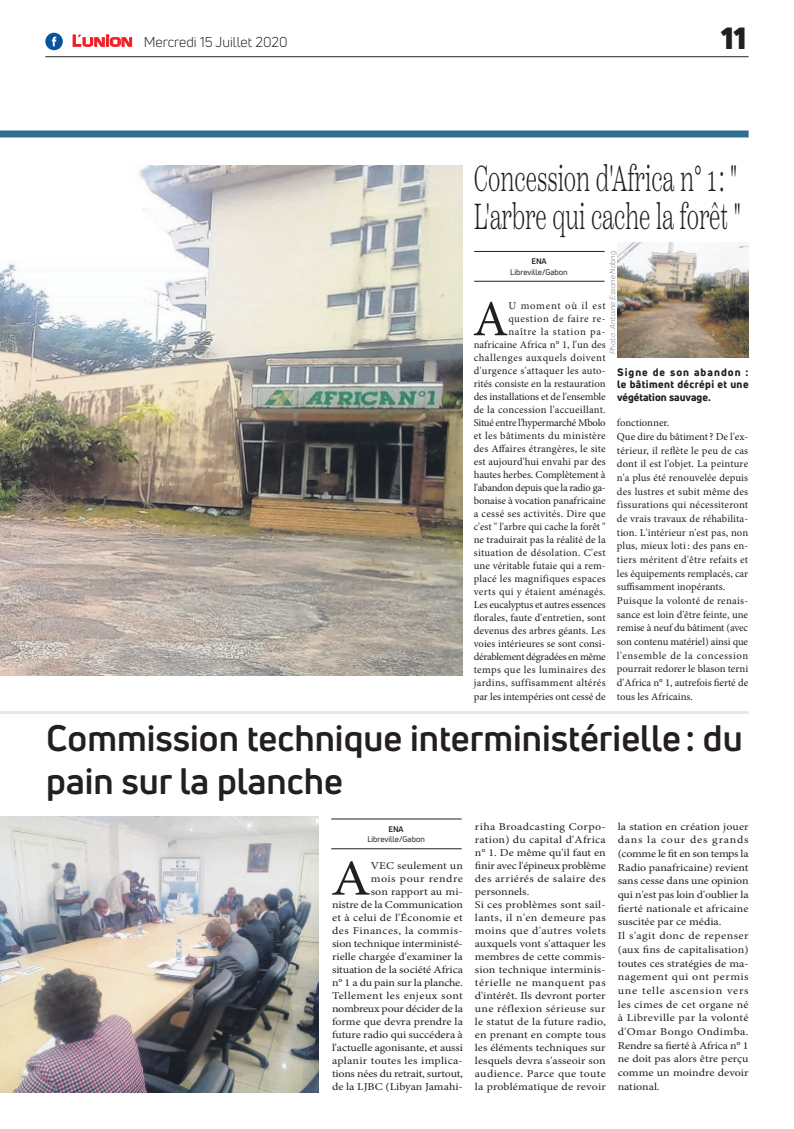
<style>
.page{position:relative;width:794px;height:1129px;background:#fff}
.page>*{position:absolute;margin:0;border:0;box-sizing:border-box;transform-origin:0 0}
.t1{font:50.5px "Minion Pro";color:#231f20;scale:1.14 1}
.t2{font:50.5px "Minion Pro";color:#231f20}
.t3{font:700 36px/43.2px "Uni Neue";color:#231f20}
.t4{font:300 36px/38px "Scotch Text";color:#231f20;scale:.61 1}
.t5{font:900 30px "Uni Neue";color:#231f20}
.t6{font:14px "Uni Neue";color:#231f20}
.t7{font:10.5px/13px "Minion Pro";letter-spacing:.005em;color:#231f20;text-align:right}
.t8{font:10.5px/13px "Minion Pro";letter-spacing:.005em;color:#231f20;scale:1.14 1}
.t9{font:800 10.5px/12.6px "Uni Neue";letter-spacing:.04em;color:#231f20;text-align:justify}
.t10{font:8px "Uni Neue";color:#231f20}
.t11{font:italic 8px "Praktika";color:#818386}
.t12{font:700 8px "Uni Neue";letter-spacing:-.02em;color:#231f20}
.s1{font-family:"Eurostile";font-weight:600;font-size:15px;color:#ee1d23}
.s2{font-family:"Eurostile";font-weight:600;font-size:11.4px;color:#ee1d23}
</style>
<div class="page">
<hr style="left:45px;top:56px;width:703px;height:1px;background:#231f20">
<div style="left:0;top:130px;width:748px;height:7px;background:#2f6e8c"></div>
<svg style="left:72px;top:34px;width:60px;height:13px"></svg>
<div style="left:45px;top:33px;width:18px;height:17px;background:#08549e;border-radius:50%"></div>
<svg style="left:52px;top:37px;width:4px;height:9px"></svg>
<hr style="left:0;top:711px;width:748px;height:3px;background:#e8e6e0">
<hr style="left:331px;top:848px;width:130px;height:1px;background:#231f20">
<hr style="left:331px;top:818px;width:130px;height:1px;background:#231f20">
<img style="left:0;top:816px;width:319px;height:275px">
<hr style="left:474px;top:281px;width:130px;height:1px;background:#231f20">
<hr style="left:474px;top:251px;width:130px;height:1px;background:#231f20">
<img style="left:617px;top:242px;width:131px;height:116px">
<img style="left:0;top:165px;width:463px;height:510px">
<h3 class="t6" style="left:72px;top:33px;width:217px"><span class="s1">L</span><span class="s2">UNION</span> Mercredi 15 Juillet 2020</h3>
<h3 class="t5" style="left:721px;top:17px;width:27px">11</h3>
<h2 class="t4" style="left:474px;top:160px;width:439px">Concession d'Africa n° 1: "<br>L'arbre qui cache la forêt "</h2>
<p class="t12" style="left:531px;top:256px;width:17px">ENA</p>
<p class="t10" style="left:510px;top:267px;width:59px">Libreville/Gabon</p>
<p class="t11" style="left:606px;top:354px;width:105px;rotate:-90deg">Photo : Antoine Essone Ndong</p>
<h1 class="t2" style="left:473px;top:285px;width:37px">A</h1>
<p class="t7" style="left:474px;top:299px;width:133px">U moment où il est question de faire re-<br>naître la station pa&shy;nafricaine Africa n° 1, l'un des challenges auxquels doivent d'urgence s'attaquer les auto&shy;rités consiste en la restauration des installations et de l'ensemble de la concession l'accueillant.<br>Situé entre l'hypermarché Mbolo et les bâtiments du ministère des Affaires étrangères, le site est aujourd'hui envahi par des hautes herbes. Complètement à l'abandon depuis que la radio ga&shy;bonaise à vocation panafricaine a cessé ses activités. Dire que c'est " l'arbre qui cache la forêt " ne traduirait pas la réalité de la situation de désolation. C'est une véritable futaie qui a rem&shy;placé les magnifiques espaces verts qui y étaient aménagés.<br>Les eucalyptus et autres essences florales, faute d'entretien, sont devenus des arbres géants. Les voies intérieures se sont consi&shy;dérablement dégradées en même temps que les luminaires des jardins, suffisamment altérés par les intempéries ont cessé de</p>
<p class="t9" style="left:617px;top:365px;width:133px">Signe de son abandon : le bâtiment décrépi et une végétation sauvage.</p>
<p class="t7" style="left:617px;top:416px;width:133px;line-height:13.7px;text-align:left">fonctionner.<br>Que dire du bâtiment? De l'ex&shy;térieur, il reflète le peu de cas dont il est l'objet. La peinture n'a plus été renouvelée depuis des lustres et subit même des fissurations qui nécessiteront de vrais travaux de réhabilita&shy;tion. L'intérieur n'est pas, non plus, mieux loti : des pans en&shy;tiers méritent d'être refaits et les équipements remplacés, car suffisamment inopérants.<br>Puisque la volonté de renais&shy;sance est loin d'être feinte, une remise à neuf du bâtiment (avec son contenu matériel) ainsi que l'ensemble de la concession pourrait redorer le blason terni d'Africa n° 1, autrefois fierté de tous les Africains.</p>
<h2 class="t3" style="left:46px;top:716px;width:698px">Commission technique interministérielle: du pain sur la planche</h2>
<p class="t12" style="left:388px;top:823px;width:17px">ENA</p>
<p class="t10" style="left:367px;top:834px;width:59px">Libreville/Gabon</p>
<p class="t8" style="left:475px;top:819px;width:116px">riha Broadcasting Corpo&shy;ration) du capital d'Africa n° 1. De même qu'il faut en finir avec l'épineux problème des arriérés de salaire des personnels.<br>Si ces problèmes sont sail&shy;lants, il n'en demeure pas moins que d'autres volets auxquels vont s'attaquer les membres de cette commis&shy;sion technique interminis&shy;térielle ne manquent pas d'intérêt. Ils devront porter une réflexion sérieuse sur le statut de la future radio, en prenant en compte tous les éléments techniques sur lesquels devra s'asseoir son audience. Parce que toute la problématique de revoir</p>
<p class="t8" style="left:618px;top:819px;width:116px;line-height:13.7px">la station en création jouer dans la cour des grands (comme le fit en son temps la<br>Radio panafricaine) revient sans cesse dans une opinion qui n'est pas loin d'oublier la fierté nationale et africaine suscitée par ce média.<br>Il s'agit donc de repenser (aux fins de capitalisation) toutes ces stratégies de ma&shy;nagement qui ont permis une telle ascension vers les cimes de cet organe né à Libreville par la volonté d'Omar Bongo Ondimba.<br>Rendre sa fierté à Africa n° 1 ne doit pas alors être perçu comme un moindre devoir national.</p>
<h1 class="t1" style="left:331px;top:844px;width:36px">A</h1>
<p class="t8" style="left:332px;top:858px;width:116px;text-align:right">VEC seulement un<br>mois pour rendre<br>son rapport au mi-<br>nistre de la Communication et à celui de l'Économie et des Finances, la commis&shy;sion technique interministé&shy;rielle chargée d'examiner la situation de la société Africa n° 1 a du pain sur la planche.<br>Tellement les enjeux sont nombreux pour décider de la forme que devra prendre la future radio qui succédera à l'actuelle agonisante, et aussi aplanir toutes les implica&shy;tions nées du retrait, surtout, de la LJBC (Libyan Jamahi-</p>
</div>
